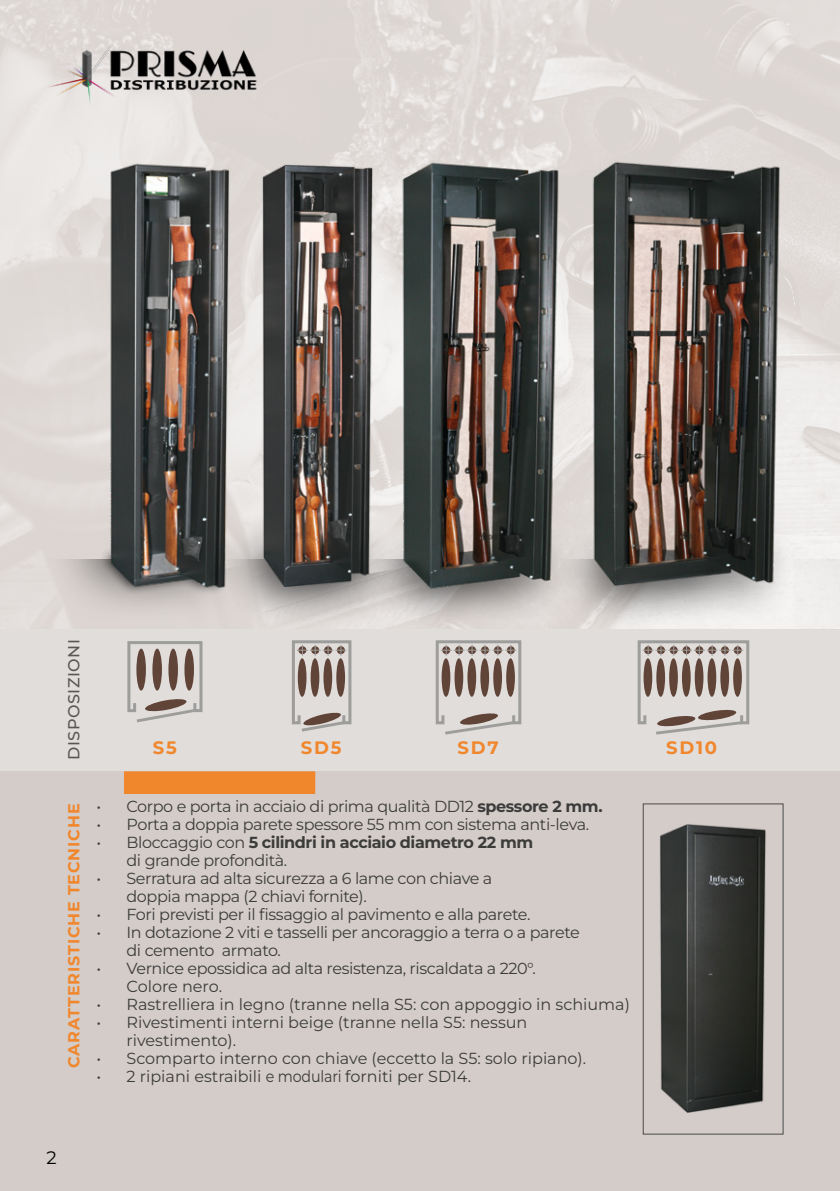
<style>
.page{position:relative;width:840px;height:1191px;background:#fff}
.page>*{position:absolute;margin:0;border:0;box-sizing:border-box;transform-origin:0 0}
.t1{font:700 18px "Montserrat";letter-spacing:.1em;color:#f1872d}
.t2{font:18px "Montserrat";color:#000}
.t3{font:16px/18px "Montserrat";letter-spacing:-.025em;color:#3c3c3b}
.t4{font:16px/18px "Montserrat";color:#3c3c3b}
.t5{font:700 16px "Montserrat";letter-spacing:.05em;color:#f1872d}
.t6{font:500 16px "Montserrat";letter-spacing:.03em;color:#575756}
.s1{font-weight:700}
</style>
<div class="page">
<img style="left:0;top:0;width:839px;height:629px">
<div style="left:0;top:629px;width:839px;height:562px;background:#e1dddb"></div>
<div style="left:0;top:771px;width:839px;height:420px;background:#d3ccc9"></div>
<svg style="left:127px;top:641px;width:76px;height:81px"></svg>
<svg style="left:292px;top:640px;width:60px;height:91px"></svg>
<svg style="left:435px;top:640px;width:87px;height:94px"></svg>
<svg style="left:637px;top:640px;width:113px;height:94px"></svg>
<img style="left:42px;top:32px;width:226px;height:75px">
<div style="left:124px;top:771px;width:191px;height:23px;background:#f1872d"></div>
<div style="left:554px;top:511px;width:242px;height:121px;background:#000;opacity:.5"></div>
<div style="left:217px;top:504px;width:176px;height:128px;background:#000;opacity:.5"></div>
<div style="left:364px;top:511px;width:210px;height:121px;background:#e0dad7"></div>
<svg style="left:42px;top:559px;width:176px;height:60px;background:#d3cdca"></svg>
<svg style="left:230px;top:543px;width:23px;height:16px"></svg>
<div style="left:792px;top:559px;width:47px;height:70px;background:#f0efed"></div>
<svg style="left:218px;top:559px;width:134px;height:60px;background:#c2bdbb"></svg>
<svg style="left:352px;top:585px;width:188px;height:34px"></svg>
<svg style="left:374px;top:529px;width:17px;height:56px"></svg>
<svg style="left:563px;top:559px;width:191px;height:60px;background:#ccc9c8"></svg>
<img style="left:102px;top:157px;width:128px;height:438px">
<img style="left:260px;top:163px;width:114px;height:423px">
<img style="left:391px;top:152px;width:172px;height:448px">
<img style="left:587px;top:160px;width:199px;height:427px">
<img style="left:660px;top:824px;width:106px;height:288px">
<div style="left:642px;top:803px;width:140px;height:331px;border:1px solid #4a4a49"></div>
<p class="t6" style="left:63px;top:759px;width:122px;rotate:-90deg">DISPOSIZIONI</p>
<p class="t1" style="left:153px;top:735px;width:25px">S5</p>
<p class="t1" style="left:300px;top:735px;width:42px">SD5</p>
<p class="t1" style="left:457px;top:735px;width:43px">SD7</p>
<p class="t1" style="left:666px;top:735px;width:52px">SD10</p>
<p class="t5" style="left:63px;top:1068px;width:266px;rotate:-90deg">CARATTERISTICHE TECNICHE</p>
<p class="t3" style="left:96px;top:796px;width:507px">• Corpo e porta in acciaio di prima qualità DD12 <span class="s1">spessore 2 mm.</span></p>
<p class="t3" style="left:96px;top:814px;width:494px">• Porta a doppia parete spessore 55 mm con sistema anti-leva.</p>
<p class="t3" style="left:126px;top:832px;width:408px;text-indent:-30px">• Bloccaggio con <span class="s1">5 cilindri in acciaio diametro 22 mm </span>di grande profondità.</p>
<p class="t3" style="left:126px;top:868px;width:367px;text-indent:-30px">• Serratura ad alta sicurezza a 6 lame con chiave a doppia mappa (2 chiavi fornite).</p>
<p class="t3" style="left:96px;top:904px;width:435px">• Fori previsti per il fissaggio al pavimento e alla parete.</p>
<p class="t3" style="left:126px;top:922px;width:454px;text-indent:-30px">• In dotazione 2 viti e tasselli per ancoraggio a terra o a parete di cemento armato.</p>
<p class="t3" style="left:126px;top:958px;width:411px;text-indent:-30px">• Vernice epossidica ad alta resistenza, riscaldata a 220°.<br>Colore nero.</p>
<p class="t4" style="left:96px;top:994px;width:534px">• Rastrelliera in legno (tranne nella S5: con appoggio in schiuma)</p>
<p class="t4" style="left:126px;top:1012px;width:402px;text-indent:-30px">• Rivestimenti interni beige (tranne nella S5: nessun rivestimento).</p>
<p class="t4" style="left:96px;top:1048px;width:491px">• Scomparto interno con chiave (eccetto la S5: solo ripiano).</p>
<p class="t4" style="left:96px;top:1066px;width:376px">• 2 ripiani estraibili e modulari forniti per SD14.</p>
<p class="t2" style="left:46px;top:1146px;width:12px">2</p>
</div>
